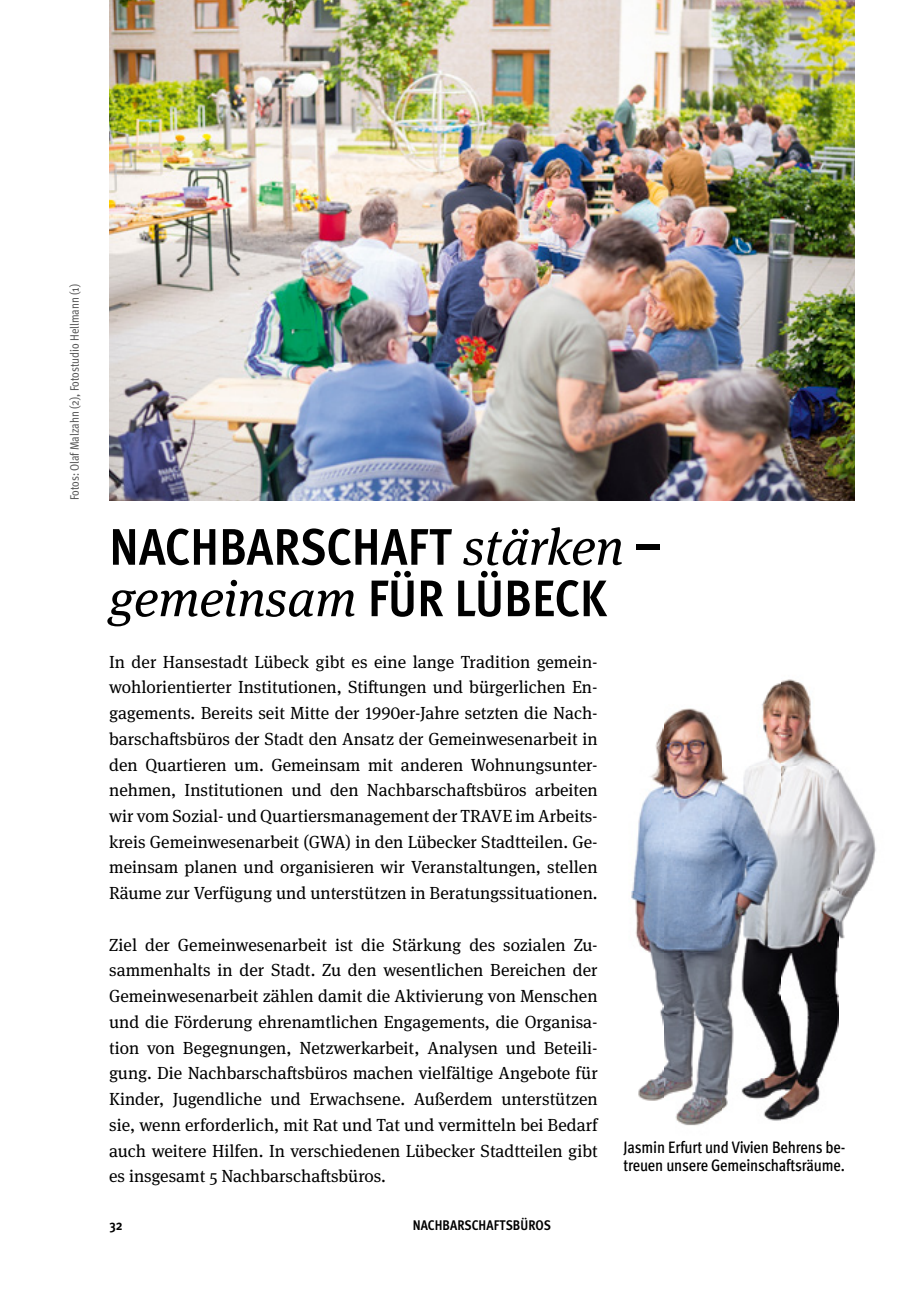
<style>
.page{position:relative;width:918px;height:1290px;background:#fff}
.page>*{position:absolute;margin:0;border:0;box-sizing:border-box;transform-origin:0 0}
.t1{font:700 condensed 51.45px "Meta Pro";letter-spacing:.005em;color:#000}
.t2{font:italic 51.45px "Meta Serif Pro";color:#000}
.t3{font:17.5px/25.7px "Meta Serif Pro";color:#000;text-align:justify}
.t4{font:500 condensed 16.62px/18.4px "Meta Pro";letter-spacing:-.01em;color:#000}
.t5{font:700 condensed 14px "Meta Pro";color:#000}
.t6{font:condensed 12.25px "Meta Pro";color:#565656}
.s1{font-family:"Meta Serif Pro";font-weight:400;font-style:italic;font-stretch:normal}
.s2{font-family:"Meta Pro";font-weight:700;font-style:normal;font-stretch:condensed}
</style>
<div class="page">
<img style="left:109px;top:0;width:746px;height:500px">
<img style="left:631px;top:679px;width:245px;height:462px">
<img style="left:624px;top:1141px;width:205px;height:1px">
<p class="t6" style="left:65px;top:500px;width:218px;rotate:-90deg">Fotos: Olaf Malzahn (2), Fotostudio Hellmann (1)</p>
<h1 class="t1" style="left:109px;top:507px;width:554px">NACHBARSCHAFT <span class="s1">stärken</span> –</h1>
<h1 class="t2" style="left:109px;top:561px;width:499px">gemeinsam <span class="s2">FÜR LÜBECK</span></h1>
<p class="t3" style="left:109px;top:648px;width:490px">In der Hansestadt Lübeck gibt es eine lange Tradition gemein&shy;wohlorientierter Institutionen, Stiftungen und bürgerlichen En&shy;gagements. Bereits seit Mitte der 1990er-Jahre setzten die Nach&shy;barschaftsbüros der Stadt den Ansatz der Gemeinwesenarbeit in den Quartieren um. Gemeinsam mit anderen Wohnungsunter&shy;nehmen, Institutionen und den Nachbarschaftsbüros arbeiten wir vom Sozial- und Quartiersmanagement der TRAVE im Arbeits&shy;kreis Gemeinwesenarbeit (GWA) in den Lübecker Stadtteilen. Ge&shy;meinsam planen und organisieren wir Veranstaltungen, stellen Räume zur Verfügung und unterstützen in Beratungssituationen.</p>
<p class="t3" style="left:109px;top:931px;width:490px">Ziel der Gemeinwesenarbeit ist die Stärkung des sozialen Zu&shy;sammenhalts in der Stadt. Zu den wesentlichen Bereichen der Gemeinwesenarbeit zählen damit die Aktivierung von Menschen und die Förderung ehrenamtlichen Engagements, die Organisa&shy;tion von Begegnungen, Netzwerkarbeit, Analysen und Beteili&shy;gung. Die Nachbarschaftsbüros machen vielfältige Angebote für Kinder, Jugendliche und Erwachsene. Außerdem unterstützen sie, wenn erforderlich, mit Rat und Tat und vermitteln bei Bedarf auch weitere Hilfen. In verschiedenen Lübecker Stadtteilen gibt es insgesamt 5 Nachbarschaftsbüros.</p>
<p class="t5" style="left:109px;top:1214px;width:15px">32</p>
<p class="t5" style="left:413px;top:1214px;width:140px">NACHBARSCHAFTSBÜROS</p>
<p class="t4" style="left:623px;top:1137px;width:223px">Jasmin Erfurt und Vivien Behrens be&shy;treuen unsere Gemeinschaftsräume.</p>
</div>
